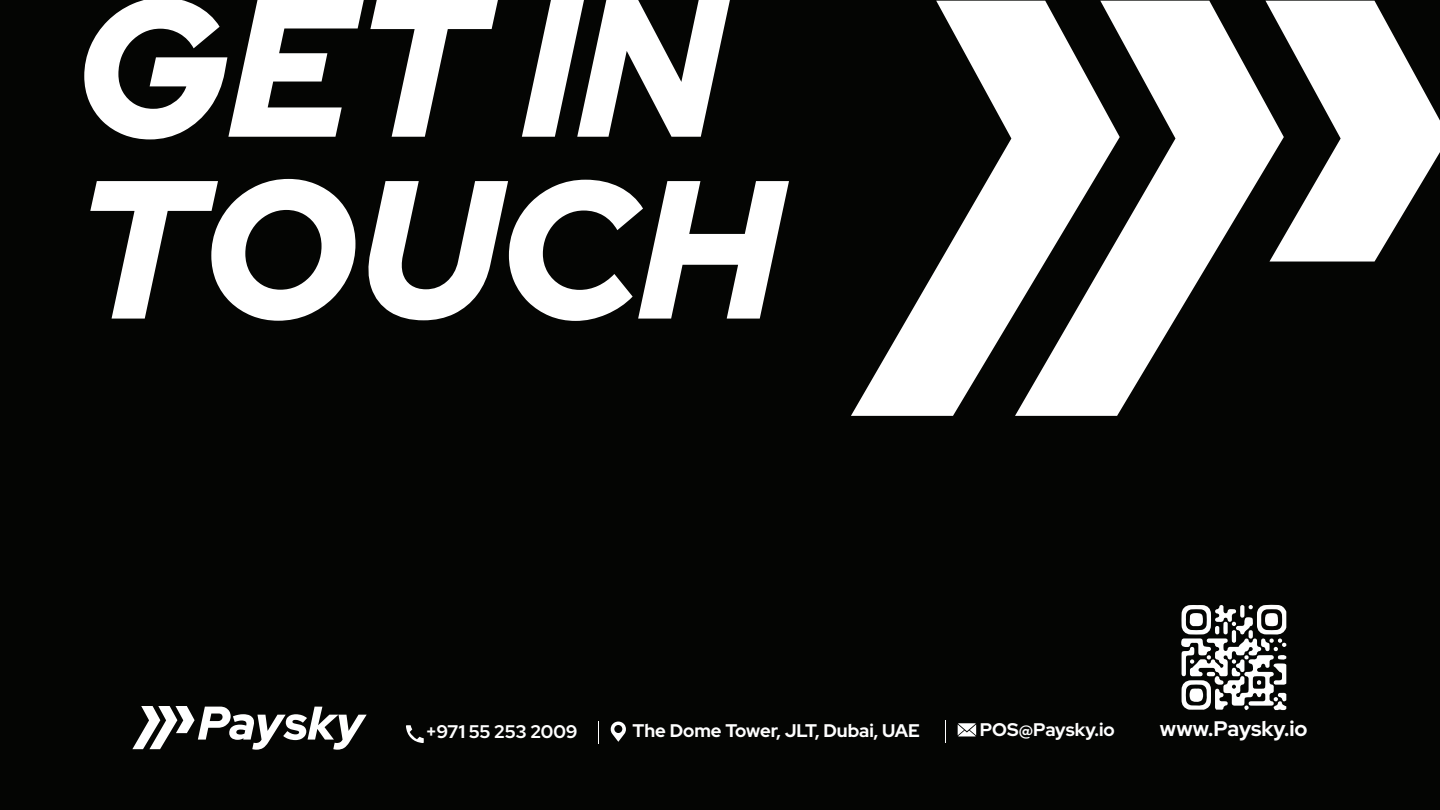
<style>
.page{position:relative;width:1440px;height:810px;background:#040503}
.page>*{position:absolute;margin:0;border:0;box-sizing:border-box;transform-origin:0 0}
.t1{font:italic 900 196.42px/181.9px "Red Hat Display";color:#fff}
.t2{font:700 21.08px "Red Hat Display";color:#fff}
.t3{font:700 18.3px "Red Hat Display";color:#fff}
</style>
<div class="page">
<svg style="left:1120px;top:1px;width:145px;height:410px;fill:#fff"></svg>
<svg style="left:1265px;top:1px;width:175px;height:261px"></svg>
<svg style="left:851px;top:1px;width:269px;height:415px"></svg>
<svg style="left:132px;top:706px;width:235px;height:44px"></svg>
<svg style="left:1181px;top:605px;width:105px;height:105px"></svg>
<svg style="left:958px;top:723px;width:18px;height:13px"></svg>
<svg style="left:945px;top:720px;width:1px;height:22px"></svg>
<svg style="left:406px;top:725px;width:18px;height:18px"></svg>
<svg style="left:610px;top:722px;width:16px;height:20px"></svg>
<svg style="left:598px;top:722px;width:1px;height:22px"></svg>
<h1 class="t1" style="left:75px;top:-24px;width:708px">GET IN<br>TOUCH</h1>
<p class="t3" style="left:426px;top:719px;width:153px">+971 55 253 2009</p>
<p class="t3" style="left:633px;top:719px;width:289px">The Dome Tower, JLT, Dubai, UAE</p>
<p class="t3" style="left:980px;top:718px;width:136px">POS@Paysky.io</p>
<p class="t2" style="left:1160px;top:715px;width:149px">www.Paysky.io</p>
</div>
